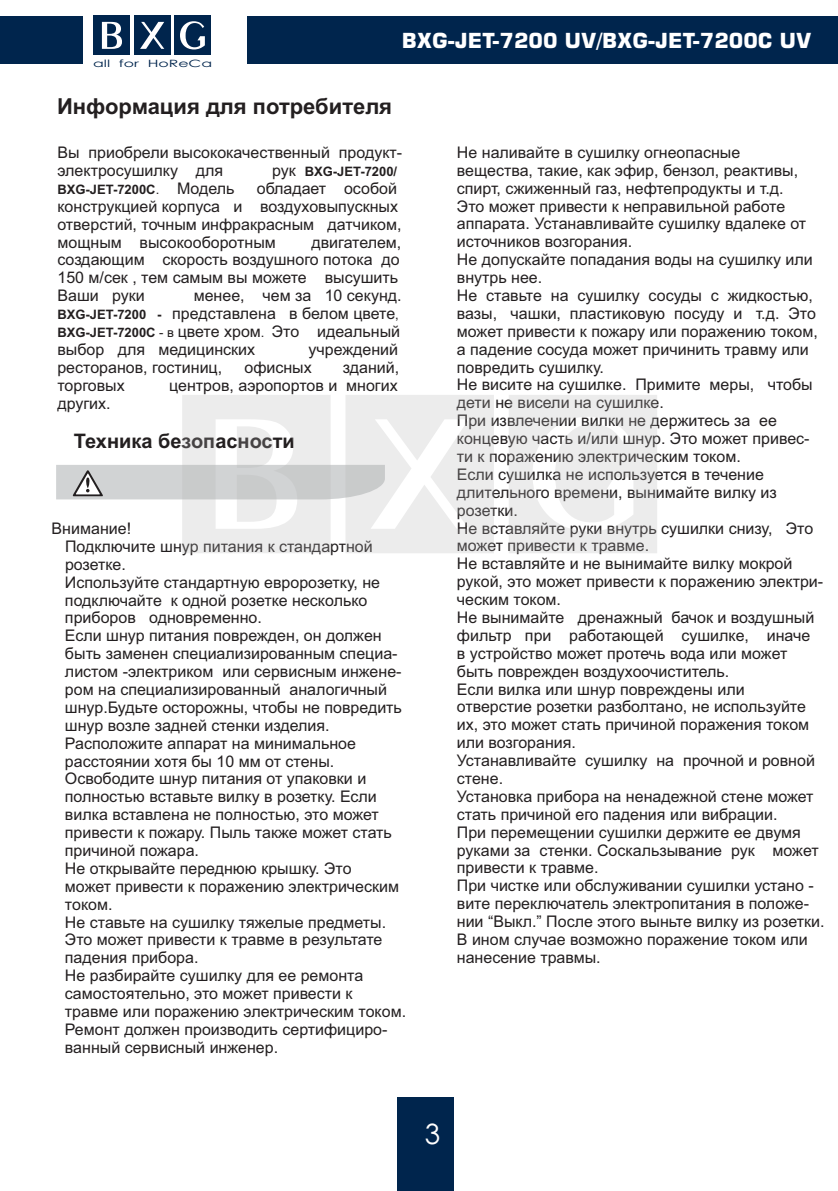
<style>
.page{position:relative;width:838px;height:1191px;background:#fff}
.page>*{position:absolute;margin:0;border:0;box-sizing:border-box;transform-origin:0 0}
.t1{font:28px "Century Gothic";color:#fff}
.t2{font:700 22px "Arial";color:#231f20}
.t3{font:700 20.8px "Square 721 BT";color:#fff}
.t4{font:700 20px "Arial";color:#231f20}
.t5{font:16px/17.8px "Arial";color:#231f20}
.t6{font:700 13px "Arial";color:#231f20}
.t7{font:10px "Century Gothic";color:#00254d;scale:1.57 1}
.s1{font-weight:400;font-size:16px}
.s2{font-weight:400}
.s3{font-weight:700;font-size:13px}
.s4{font-size:13px}
</style>
<div class="page">
<div style="left:397px;top:1096px;width:57px;height:94px;background:#00254d"></div>
<div style="left:247px;top:16px;width:591px;height:47px;background:#00254d"></div>
<div style="left:94px;top:16px;width:36px;height:39px;background:#00254d"></div>
<div style="left:134px;top:16px;width:36px;height:39px;background:#00254d"></div>
<div style="left:174px;top:16px;width:37px;height:39px;background:#00254d"></div>
<svg style="left:102px;top:22px;width:20px;height:27px"></svg>
<svg style="left:140px;top:22px;width:24px;height:27px"></svg>
<svg style="left:180px;top:21px;width:25px;height:28px"></svg>
<div style="left:0;top:16px;width:83px;height:47px;background:#00254d"></div>
<svg style="left:56px;top:395px;width:438px;height:158px"></svg>
<svg style="left:509px;top:395px;width:148px;height:158px"></svg>
<p class="t7" style="left:93px;top:60px;width:77px">all for HoReCa</p>
<h2 class="t2" style="left:57px;top:98px;width:337px">Информация для потребителя</h2>
<h3 class="t3" style="left:402px;top:32px;width:411px">BXG-JET-7200 UV/BXG-JET-7200C UV</h3>
<p class="t5" style="left:57px;top:145px;width:346px">Вы приобрели высококачественный продукт&shy;электросушилку для</p>
<p class="t6" style="left:272px;top:166px;width:127px"><span class="s1">рук</span> BXG-JET-7200/</p>
<p class="t5" style="left:57px;top:181px;width:346px;text-indent:199px">обладает особой конструкцией корпуса и воздуховыпускных отверстий, точным инфракрасным датчиком, мощным высокооборотным</p>
<p class="t6" style="left:57px;top:184px;width:179px">BXG-JET-7200C<span class="s2">.</span> <span class="s1">Модель</span></p>
<p class="t5" style="left:57px;top:234px;width:345px;text-indent:254px">двигателем, создающим скорость воздушного потока до<br>150 м/сек , тем самым вы можете высушить<br>Ваши руки</p>
<p class="t5" style="left:57px;top:288px;width:346px;text-indent:136px">менее, чем за 10 секунд.<br><span class="s3">BXG-JET-7200 -</span> представлена в белом цвете<span class="s4">, </span><span class="s3">BXG-JET-7200C</span> <span class="s4">- в</span> цвете хром<span class="s4">.</span> Это идеальный выбор для медицинских</p>
<p class="t5" style="left:309px;top:342px;width:91px">учреждений</p>
<p class="t5" style="left:57px;top:359px;width:166px">ресторанов, гостиниц,</p>
<p class="t5" style="left:244px;top:359px;width:69px">офисных</p>
<p class="t5" style="left:343px;top:359px;width:58px">зданий,</p>
<p class="t5" style="left:57px;top:377px;width:69px">торговых</p>
<p class="t5" style="left:169px;top:377px;width:230px">центров, аэропортов и многих</p>
<p class="t5" style="left:57px;top:395px;width:55px">других.</p>
<p class="t4" style="left:74px;top:433px;width:222px">Техника безопасности</p>
<p class="t5" style="left:65px;top:520px;width:343px;text-indent:-13px">Внимание!<br>Подключите шнур питания к стандартной розетке.<br>Используйте стандартную евророзетку, не подключайте к одной розетке несколько приборов одновременно.<br>Если шнур питания поврежден, он должен быть заменен специализированным специа&shy;листом -электриком или сервисным инжене&shy;ром на специализированный аналогичный шнур.Будьте осторожны, чтобы не повредить шнур возле задней стенки изделия.<br>Расположите аппарат на минимальное расстоянии хотя бы 10 мм от стены.<br>Освободите шнур питания от упаковки и полностью вставьте вилку в розетку. Если вилка вставлена не полностью, это может привести к пожару. Пыль также может стать причиной пожара.<br>Не открывайте переднюю крышку. Это<br>может привести к поражению электрическим током.<br>Не ставьте на сушилку тяжелые предметы.<br>Это может привести к травме в результате падения прибора.<br>Не разбирайте сушилку для ее ремонта самостоятельно, это может привести к травме или поражению электрическим током.<br>Ремонт должен производить сертифициро&shy;ванный сервисный инженер.</p>
<p class="t5" style="left:457px;top:145px;width:369px">Не наливайте в сушилку огнеопасные<br>вещества, такие, как эфир, бензол, реактивы, спирт, сжиженный газ, нефтепродукты и т.д.<br>Это может привести к неправильной работе аппарата. Устанавливайте сушилку вдалеке от источников возгорания.<br>Не допускайте попадания воды на сушилку или внутрь нее.<br>Не ставьте на сушилку сосуды с жидкостью, вазы, чашки, пластиковую посуду и т.д. Это может привести к пожару или поражению током, а падение сосуда может причинить травму или повредить сушилку.<br>Не висите на сушилке. Примите меры, чтобы дети не висели на сушилке.<br>При извлечении вилки не держитесь за ее концевую часть и/или шнур. Это может привес&shy;ти к поражению электрическим током.<br>Если сушилка не используется в течение длительного времени, вынимайте вилку из розетки.<br>Не вставляйте руки внутрь сушилки снизу, Это может привести к травме.<br>Не вставляйте и не вынимайте вилку мокрой рукой, это может привести к поражению электри&shy;ческим током.<br>Не вынимайте дренажный бачок и воздушный фильтр при работающей сушилке, иначе<br>в устройство может протечь вода или может быть поврежден воздухоочиститель.<br>Если вилка или шнур повреждены или<br>отверстие розетки разболтано, не используйте их, это может стать причиной поражения током или возгорания.<br>Устанавливайте сушилку на прочной и ровной стене.<br>Установка прибора на ненадежной стене может стать причиной его падения или вибрации.<br>При перемещении сушилки держите ее двумя руками за стенки. Соскальзывание рук может привести к травме.<br>При чистке или обслуживании сушилки устано - вите переключатель электропитания в положе&shy;нии “Выкл.” После этого выньте вилку из розетки.<br>В ином случае возможно поражение током или нанесение травмы.</p>
<h1 class="t1" style="left:425px;top:1122px;width:17px">3</h1>
</div>
